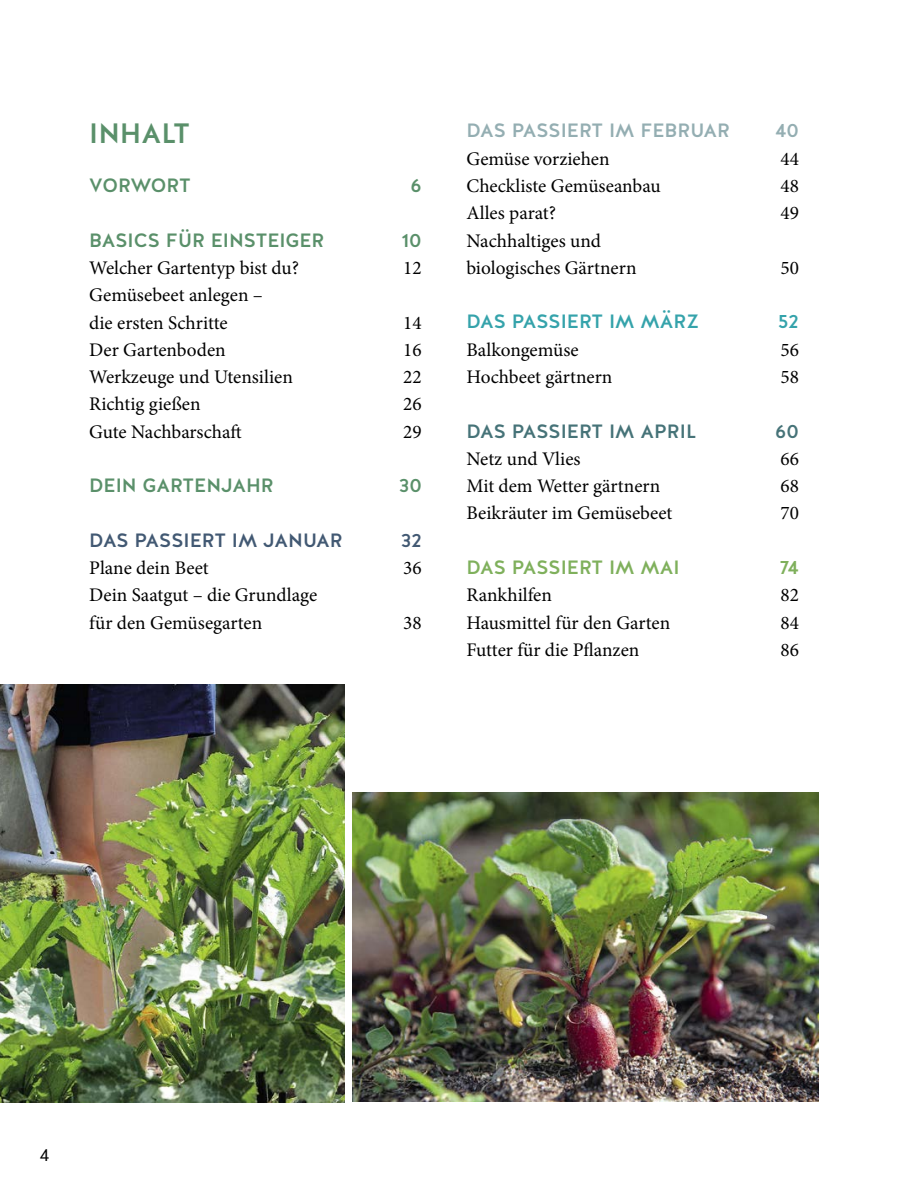
<style>
.page{position:relative;width:918px;height:1201px;background:#fff}
.page>*{position:absolute;margin:0;border:0;box-sizing:border-box;transform-origin:0 0}
.t1{font:500 28px "Halis GR";color:#5a906a}
.t2{font:19.25px/27.3px "Minion Pro";color:#000}
.t3{font:500 19.25px "Halis GR";color:#5a906a}
.t4{font:500 19.25px "Halis GR";color:#94aeb2}
.t5{font:500 19.25px "Halis GR";color:#425973}
.t6{font:500 19.25px "Halis GR";color:#467378}
.t7{font:500 19.25px "Halis GR";color:#35a3ab}
.t8{font:500 19.25px "Halis GR";color:#7fb05c}
.t9{font:500 19.25px "Halis GR";letter-spacing:-.025em;color:#5a906a}
.t10{font:17.5px "Halis GR";color:#000}
</style>
<div class="page">
<img style="left:0;top:684px;width:345px;height:418px">
<img style="left:353px;top:792px;width:466px;height:309px">
<h1 class="t1" style="left:89px;top:116px;width:102px">INHALT</h1>
<p class="t9" style="left:89px;top:174px;width:103px">VORWORT</p>
<p class="t3" style="left:410px;top:174px;width:13px">6</p>
<p class="t3" style="left:89px;top:229px;width:236px">BASICS FÜR EINSTEIGER</p>
<p class="t3" style="left:401px;top:229px;width:22px">10</p>
<p class="t2" style="left:89px;top:256px;width:211px">Welcher Gartentyp bist du?</p>
<p class="t2" style="left:403px;top:256px;width:20px">12</p>
<p class="t2" style="left:89px;top:283px;width:175px">Gemüsebeet anlegen – die ersten Schritte</p>
<p class="t2" style="left:403px;top:310px;width:20px">14</p>
<p class="t2" style="left:89px;top:338px;width:138px">Der Gartenboden</p>
<p class="t2" style="left:403px;top:338px;width:20px">16</p>
<p class="t2" style="left:89px;top:365px;width:205px">Werkzeuge und Utensilien</p>
<p class="t2" style="left:403px;top:365px;width:20px">22</p>
<p class="t2" style="left:89px;top:392px;width:113px">Richtig gießen</p>
<p class="t2" style="left:403px;top:392px;width:20px">26</p>
<p class="t2" style="left:89px;top:419px;width:154px">Gute Nachbarschaft</p>
<p class="t2" style="left:403px;top:419px;width:20px">29</p>
<p class="t3" style="left:89px;top:474px;width:186px">DEIN GARTENJAHR</p>
<p class="t3" style="left:399px;top:474px;width:24px">30</p>
<p class="t5" style="left:89px;top:529px;width:255px">DAS PASSIERT IM JANUAR</p>
<p class="t5" style="left:401px;top:529px;width:22px">32</p>
<p class="t2" style="left:89px;top:556px;width:121px">Plane dein Beet</p>
<p class="t2" style="left:403px;top:556px;width:20px">36</p>
<p class="t2" style="left:89px;top:583px;width:229px">Dein Saatgut – die Grundlage für den Gemüsegarten</p>
<p class="t2" style="left:403px;top:610px;width:20px">38</p>
<p class="t4" style="left:466px;top:119px;width:265px">DAS PASSIERT IM FEBRUAR</p>
<p class="t4" style="left:775px;top:119px;width:25px">40</p>
<p class="t2" style="left:466px;top:147px;width:145px">Gemüse vorziehen</p>
<p class="t2" style="left:780px;top:147px;width:20px">44</p>
<p class="t2" style="left:466px;top:174px;width:196px">Checkliste Gemüseanbau</p>
<p class="t2" style="left:780px;top:174px;width:20px">48</p>
<p class="t2" style="left:466px;top:201px;width:91px">Alles parat?</p>
<p class="t2" style="left:780px;top:201px;width:20px">49</p>
<p class="t2" style="left:466px;top:228px;width:172px">Nachhaltiges und biologisches Gärtnern</p>
<p class="t2" style="left:780px;top:256px;width:20px">50</p>
<p class="t7" style="left:466px;top:310px;width:234px">DAS PASSIERT IM MÄRZ</p>
<p class="t7" style="left:778px;top:310px;width:23px">52</p>
<p class="t2" style="left:466px;top:338px;width:114px">Balkongemüse</p>
<p class="t2" style="left:780px;top:338px;width:20px">56</p>
<p class="t2" style="left:466px;top:365px;width:148px">Hochbeet gärtnern</p>
<p class="t2" style="left:780px;top:365px;width:20px">58</p>
<p class="t6" style="left:466px;top:420px;width:231px">DAS PASSIERT IM APRIL</p>
<p class="t6" style="left:775px;top:420px;width:25px">60</p>
<p class="t2" style="left:466px;top:447px;width:116px">Netz und Vlies</p>
<p class="t2" style="left:780px;top:447px;width:20px">66</p>
<p class="t2" style="left:466px;top:474px;width:195px">Mit dem Wetter gärtnern</p>
<p class="t2" style="left:780px;top:474px;width:20px">68</p>
<p class="t2" style="left:466px;top:501px;width:208px">Beikräuter im Gemüsebeet</p>
<p class="t2" style="left:780px;top:501px;width:20px">70</p>
<p class="t8" style="left:466px;top:556px;width:215px">DAS PASSIERT IM MAI</p>
<p class="t8" style="left:780px;top:556px;width:20px">74</p>
<p class="t2" style="left:466px;top:583px;width:87px">Rankhilfen</p>
<p class="t2" style="left:780px;top:583px;width:20px">82</p>
<p class="t2" style="left:466px;top:610px;width:205px">Hausmittel für den Garten</p>
<p class="t2" style="left:780px;top:610px;width:20px">84</p>
<p class="t2" style="left:466px;top:638px;width:174px">Futter für die Pflanzen</p>
<p class="t2" style="left:780px;top:638px;width:20px">86</p>
<p class="t10" style="left:40px;top:1145px;width:11px">4</p>
</div>
